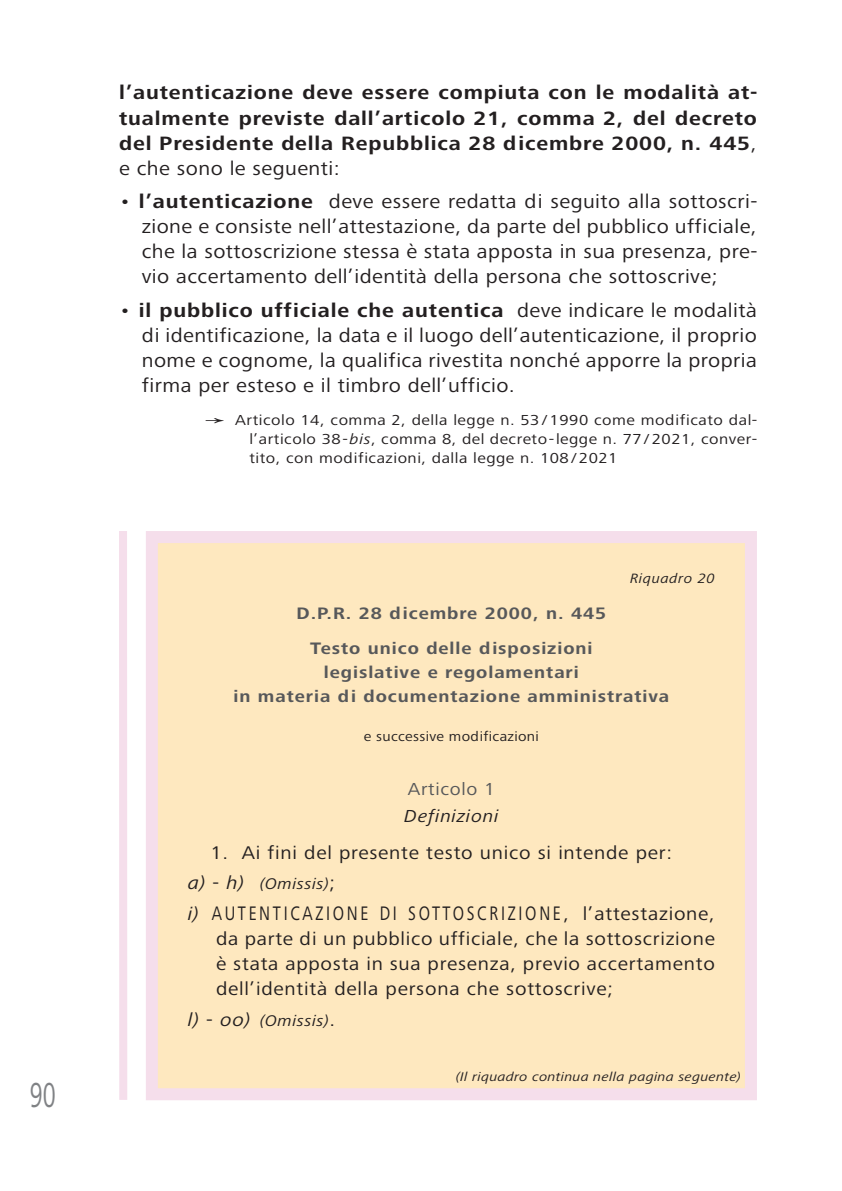
<style>
.page{position:relative;width:842px;height:1191px;background:#fff}
.page>*{position:absolute;margin:0;border:0;box-sizing:border-box;transform-origin:0 0}
.t1{font:36px "Frutiger Next Pro";color:#808285;scale:.67 1}
.t2{font:20.2px "Frutiger Next Pro";letter-spacing:.165em;color:#231f20;scale:.8 1}
.t3{font:20px/25px "Frutiger Next Pro";letter-spacing:.02em;color:#231f20;text-align:justify;scale:1.1 1}
.t4{font:700 20px/25px "Frutiger Next Pro";letter-spacing:.04em;color:#231f20;text-align:justify;scale:1.1 1}
.t5{font:19px/25px "Frutiger Next Pro";letter-spacing:.035em;color:#231f20;text-align:justify;scale:1.1 1}
.t6{font:italic 18px "Frutiger Next Pro";letter-spacing:.035em;color:#231f20;scale:1.1 1}
.t7{font:18px "Frutiger Next Pro";letter-spacing:.035em;color:#57585a;scale:1.1 1}
.t8{font:700 17.2px/35.4px "Frutiger Next Pro";letter-spacing:.05em;color:#57585a;text-align:center;scale:1.1 1}
.t9{font:italic 16px "Frutiger Next Pro";letter-spacing:.03em;color:#231f20;scale:1.1 1}
.t10{font:15px/19px "Frutiger Next Pro";letter-spacing:.03em;color:#231f20;text-align:justify;scale:1.14 1}
.t11{font:14px "Frutiger Next Pro";letter-spacing:.02em;color:#231f20;scale:1.1 1}
.t12{font:italic 14px "Frutiger Next Pro";letter-spacing:.035em;color:#231f20;scale:1.1 1}
.t13{font:italic 13px "Frutiger Next Pro";letter-spacing:.015em;color:#231f20;scale:1.15 1}
.s1{font-weight:400}
.s2{font-weight:700}
.s3{font-family:"Arial Unicode MS";font-size:17px}
.s4{font-style:italic}
.s5{font-size:19px}
.s6{font-style:normal;font-size:19px}
.s7{font-style:italic;font-size:19px}
</style>
<div class="page">
<div style="left:158px;top:543px;width:587px;height:545px;background:#fee8bf"></div>
<div style="left:146px;top:531px;width:611px;height:569px;border:12px solid #f5deeb"></div>
<div style="left:119px;top:531px;width:8px;height:568px;background:#f5deeb"></div>
<h1 class="t1" style="left:30px;top:1081px;width:40px">90</h1>
<p class="t4" style="left:119px;top:82px;width:582px">l’autenticazione deve essere compiuta con le modalità at&shy;tualmente previste dall’articolo 21, comma 2, del decreto del Presidente della Repubblica 28 dicembre 2000, n. 445<span class="s1">, e che sono le seguenti:</span></p>
<p class="t3" style="left:142px;top:191px;width:561px;text-indent:-23px">• <span class="s2">l’autenticazione</span> deve essere redatta di seguito alla sottoscri&shy;zione e consiste nell’attestazione, da parte del pubblico ufficiale, che la sottoscrizione stessa è stata apposta in sua presenza, pre&shy;vio accertamento dell’identità della persona che sottoscrive;</p>
<p class="t3" style="left:142px;top:299px;width:561px;text-indent:-23px">• <span class="s2">il pubblico ufficiale che autentica</span> deve indicare le modalità di identificazione, la data e il luogo dell’autenticazione, il proprio nome e cognome, la qualifica rivestita nonché apporre la propria firma per esteso e il timbro dell’ufficio.</p>
<p class="t10" style="left:249px;top:411px;width:447px;text-indent:-45px"><span class="s3">￫</span> Articolo 14, comma 2, della legge n. 53/ 1990 come modificato dal&shy;l’articolo 38-<span class="s4">bis</span>, comma 8, del decreto-legge n. 77/ 2021, conver&shy;tito, con modificazioni, dalla legge n. 108/ 2021</p>
<p class="t12" style="left:630px;top:573px;width:78px">Riquadro 20</p>
<p class="t8" style="left:296px;top:596px;width:283px">D.P.R. 28 dicembre 2000, n. 445<br>Testo unico delle disposizioni</p>
<p class="t8" style="left:234px;top:661px;width:398px;line-height:24px">legislative e regolamentari<br>in materia di documentazione amministrativa</p>
<p class="t11" style="left:364px;top:731px;width:161px">e successive modificazioni</p>
<p class="t7" style="left:408px;top:781px;width:81px">Articolo 1</p>
<p class="t6" style="left:404px;top:809px;width:87px">Definizioni</p>
<p class="t5" style="left:211px;top:841px;width:421px">1. Ai fini del presente testo unico si intende per:</p>
<p class="t9" style="left:188px;top:878px;width:135px"><span class="s5">a)</span> <span class="s6">-</span> <span class="s5">h)</span> (Omissis)<span class="s6">;</span></p>
<p class="t2" style="left:188px;top:905px;width:660px"><span class="s7">i)</span> AUTENTICAZIONE DI SOTTOSCRIZIONE<span class="s5">, l’attestazione,</span></p>
<p class="t5" style="left:216px;top:928px;width:455px">da parte di un pubblico ufficiale, che la sottoscrizione è stata apposta in sua presenza, previo accertamento dell’identità della persona che sottoscrive;</p>
<p class="t9" style="left:188px;top:1014px;width:135px"><span class="s5">l)</span> <span class="s6">-</span> <span class="s5">oo)</span> (Omissis)<span class="s6">.</span></p>
<p class="t13" style="left:456px;top:1071px;width:249px">(Il riquadro continua nella pagina seguente)</p>
</div>
